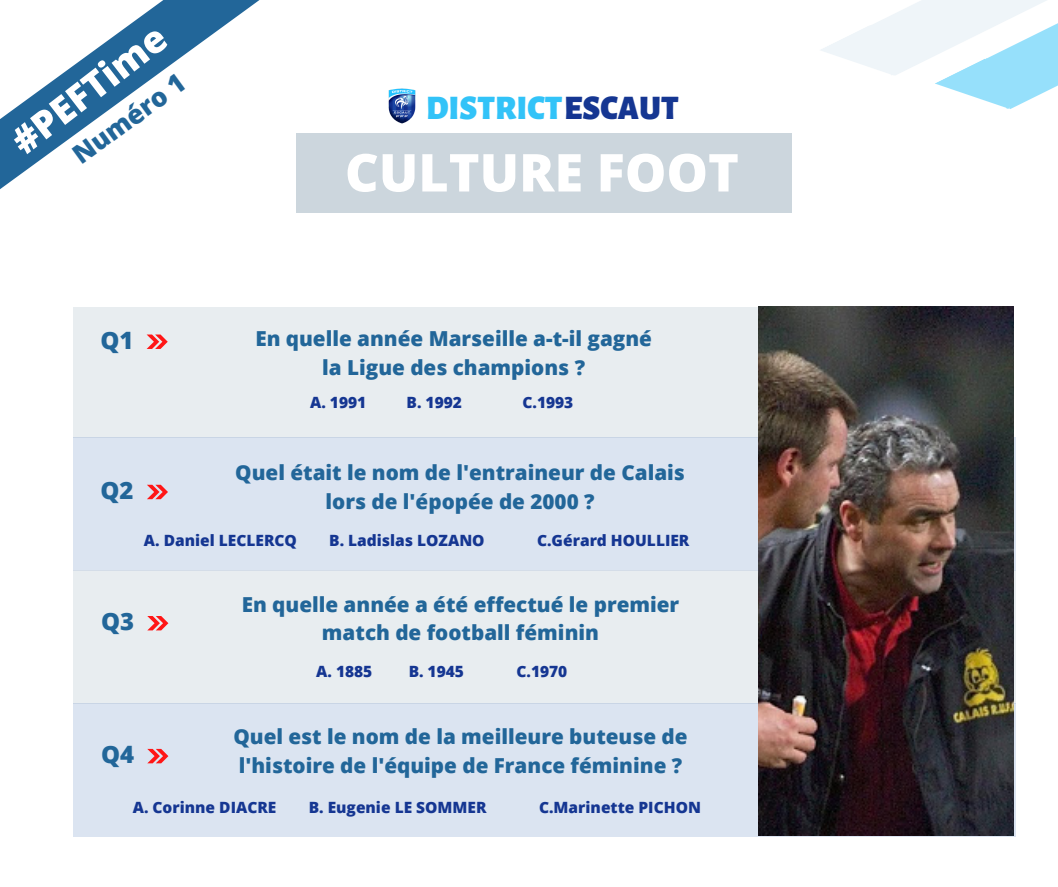
<style>
.page{position:relative;width:1058px;height:887px;background:#fff}
.page>*{position:absolute;margin:0;border:0;box-sizing:border-box;transform-origin:0 0}
.t1{font:800 52.2px "Open Sans";color:#fff}
.t2{font:800 49.2px "Open Sans";color:#fff}
.t3{font:800 37.5px "Open Sans";color:#fff}
.t4{font:900 33.9px "Alegreya Sans SC";color:#32c3f8}
.t5{font:800 26.1px "Open Sans";color:#269}
.t6{font:800 23.85px "Open Sans";color:#269}
.t7{font:800 20.7px/28.8px "Open Sans";color:#269;text-align:center}
.t8{font:800 15.45px "Open Sans";color:#153692}
.s1{color:#153692}
</style>
<div class="page">
<div style="left:73px;top:307px;width:940px;height:130px;background:#e8edf0"></div>
<svg style="left:821px;top:0;width:237px;height:109px"></svg>
<svg style="left:0;top:0;width:456px;height:189px"></svg>
<svg style="left:147px;top:334px;width:21px;height:15px"></svg>
<img style="left:385px;top:89px;width:32px;height:36px">
<div style="left:296px;top:134px;width:496px;height:79px;background:#ccd6dd"></div>
<div style="left:73px;top:437px;width:942px;height:133px;background:#dbe4f1"></div>
<div style="left:73px;top:570px;width:942px;height:133px;background:#e8edf0"></div>
<div style="left:73px;top:703px;width:942px;height:133px;background:#dbe4f1"></div>
<img style="left:759px;top:307px;width:254px;height:528px">
<svg style="left:147px;top:485px;width:21px;height:14px"></svg>
<svg style="left:147px;top:616px;width:21px;height:14px"></svg>
<svg style="left:147px;top:748px;width:21px;height:15px"></svg>
<h3 class="t3" style="left:0;top:125px;width:186px;rotate:-38deg">#PEFTime</h3>
<p class="t5" style="left:65px;top:142px;width:134px;rotate:-36deg">Numéro 1</p>
<p class="t6" style="left:100px;top:323px;width:35px">Q1</p>
<h3 class="t4" style="left:426px;top:89px;width:254px">DISTRICT<span class="s1">ESCAUT</span></h3>
<h2 class="t2" style="left:374px;top:140px;width:338px">Culture FOOT</h2>
<h1 class="t1" style="left:345px;top:136px;width:395px">CULTURE FOOT</h1>
<p class="t7" style="left:255px;top:323px;width:398px">En quelle année Marseille a-t-il gagné la Ligue des champions ?</p>
<p class="t8" style="left:310px;top:392px;width:58px">A. 1991</p>
<p class="t8" style="left:406px;top:392px;width:57px">B. 1992</p>
<p class="t8" style="left:522px;top:392px;width:52px">C.1993</p>
<p class="t6" style="left:101px;top:473px;width:35px">Q2</p>
<p class="t7" style="left:235px;top:458px;width:451px">Quel était le nom de l'entraineur de Calais lors de l'épopée de 2000 ?</p>
<p class="t8" style="left:144px;top:529px;width:154px">A. Daniel LECLERCQ</p>
<p class="t8" style="left:329px;top:529px;width:157px">B. Ladislas LOZANO</p>
<p class="t8" style="left:537px;top:529px;width:154px">C.Gérard HOULLIER</p>
<p class="t6" style="left:101px;top:604px;width:35px">Q3</p>
<p class="t7" style="left:242px;top:589px;width:439px">En quelle année a été effectué le premier match de football féminin</p>
<p class="t8" style="left:316px;top:660px;width:58px">A. 1885</p>
<p class="t8" style="left:408px;top:660px;width:57px">B. 1945</p>
<p class="t8" style="left:516px;top:660px;width:52px">C.1970</p>
<p class="t7" style="left:233px;top:722px;width:456px;text-align:left">Quel est le nom de la meilleure buteuse de l'histoire de l'équipe de France féminine ?</p>
<p class="t8" style="left:133px;top:796px;width:145px">A. Corinne DIACRE</p>
<p class="t8" style="left:309px;top:796px;width:179px">B. Eugenie LE SOMMER</p>
<p class="t8" style="left:539px;top:796px;width:163px">C.Marinette PICHON</p>
<p class="t6" style="left:101px;top:737px;width:35px">Q4</p>
</div>
